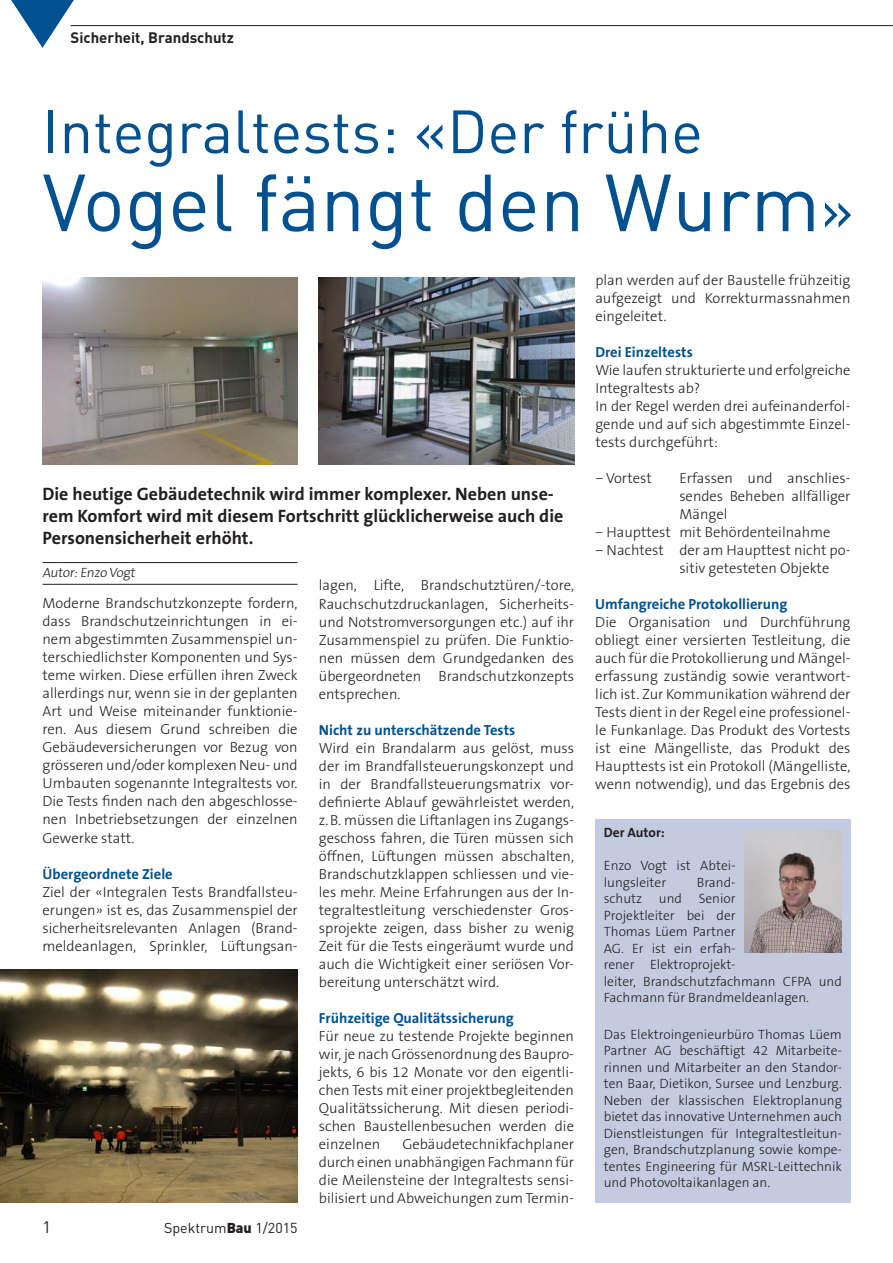
<style>
.page{position:relative;width:893px;height:1263px;background:#fff}
.page>*{position:absolute;margin:0;border:0;box-sizing:border-box;transform-origin:0 0}
.t1{font:79.5px "DIN";color:#015190}
.t2{font:60px "DIN";color:#015190}
.t3{font:700 18px/21.8px "The Sans B7";color:#231f20}
.t4{font:16.5px "DIN";color:#231f20}
.t5{font:700 15px "DIN";color:#231f20}
.t6{font:300 14.7px/18px "The Sans B3";color:#231f20;text-align:justify}
.t7{font:700 14.7px "The Sans B7";color:#015190}
.t8{font:14.25px "DIN";color:#231f20}
.t9{font:300 13.5px/16.5px "The Sans B3";color:#231f20}
.t10{font:700 13.5px "The Sans B7";color:#231f20}
.s1{font-size:60px}
.s2{font-weight:900}
</style>
<div class="page">
<svg style="left:11px;top:0;width:73px;height:48px"></svg>
<hr style="left:71px;top:25px;width:822px;height:1px;background:#231f20">
<hr style="left:43px;top:562px;width:255px;height:1px;background:#231f20">
<hr style="left:43px;top:584px;width:255px;height:1px;background:#231f20">
<div style="left:595px;top:818px;width:255px;height:384px;background:#c4cbe1"></div>
<img style="left:744px;top:830px;width:97px;height:123px">
<img style="left:0;top:970px;width:298px;height:232px">
<img style="left:319px;top:277px;width:255px;height:187px">
<img style="left:43px;top:277px;width:255px;height:187px">
<p class="t5" style="left:71px;top:27px;width:165px">Sicherheit, Brandschutz</p>
<h2 class="t2" style="left:43px;top:94px;width:662px">Integraltests: «Der frühe</h2>
<h1 class="t1" style="left:43px;top:153px;width:812px">Vogel fängt den Wurm<span class="s1">»</span></h1>
<p class="t3" style="left:43px;top:484px;width:522px">Die heutige Gebäudetechnik wird immer komplexer. Neben unse&shy;rem Komfort wird mit diesem Fortschritt glücklicherweise auch die<br>Personensicherheit erhöht.</p>
<p class="t9" style="left:43px;top:565px;width:96px">Autor:Enzo Vogt</p>
<p class="t6" style="left:43px;top:595px;width:257px">Moderne Brandschutzkonzepte fordern, dass Brandschutzeinrichtungen in ei&shy;nem abgestimmten Zusammenspiel un&shy;terschiedlichster Komponenten und Sys&shy;teme wirken. Diese erfüllen ihren Zweck allerdings nur, wenn sie in der geplanten Art und Weise miteinander funktionie&shy;ren. Aus diesem Grund schreiben die Gebäudeversicherungen vor Bezug von grösseren und/oder komplexen Neu- und Umbauten sogenannte Integraltests vor.<br>Die Tests finden nach den abgeschlosse&shy;nen Inbetriebsetzungen der einzelnen Gewerke statt.</p>
<p class="t7" style="left:43px;top:866px;width:132px">Übergeordnete Ziele</p>
<p class="t6" style="left:43px;top:883px;width:257px">Ziel der «Integralen Tests Brandfallsteu&shy;erungen» ist es, das Zusammenspiel der sicherheitsrelevanten Anlagen (Brand&shy;meldeanlagen, Sprinkler, Lüftungsan-</p>
<p class="t4" style="left:43px;top:1217px;width:10px">1</p>
<p class="t8" style="left:164px;top:1219px;width:135px">Spektrum<span class="s2">Bau</span> 1/2015</p>
<p class="t6" style="left:319px;top:577px;width:257px">lagen, Lifte, Brandschutztüren/-tore, Rauchschutzdruckanlagen, Sicherheits&shy;und Notstromversorgungen etc.) auf ihr Zusammenspiel zu prüfen. Die Funktio&shy;nen müssen dem Grundgedanken des übergeordneten Brandschutzkonzepts entsprechen.</p>
<p class="t7" style="left:319px;top:722px;width:198px">Nicht zu unterschätzende Tests</p>
<p class="t6" style="left:319px;top:739px;width:257px">Wird ein Brandalarm aus gelöst, muss der im Brandfallsteuerungskonzept und in der Brandfallsteuerungsmatrix vor&shy;definierte Ablauf gewährleistet werden, z.B. müssen die Liftanlagen ins Zugangs&shy;geschoss fahren, die Türen müssen sich öffnen, Lüftungen müssen abschalten, Brandschutzklappen schliessen und vie&shy;les mehr. Meine Erfahrungen aus der In&shy;tegraltestleitung verschiedenster Gros&shy;sprojekte zeigen, dass bisher zu wenig Zeit für die Tests eingeräumt wurde und auch die Wichtigkeit einer seriösen Vor&shy;bereitung unterschätzt wird.</p>
<p class="t7" style="left:319px;top:1010px;width:196px">Frühzeitige Qualitätssicherung</p>
<p class="t6" style="left:319px;top:1027px;width:257px">Für neue zu testende Projekte beginnen wir, je nach Grössenordnung des Baupro&shy;jekts, 6 bis 12 Monate vor den eigentli&shy;chen Tests mit einer projektbegleitenden Qualitätssicherung. Mit diesen periodi&shy;schen Baustellenbesuchen werden die einzelnen</p>
<p class="t6" style="left:319px;top:1135px;width:257px;text-indent:83px">Gebäudetechnikfachplaner durch einen unabhängigen Fachmann für die Meilensteine der Integraltests sensi&shy;bilisiert und Abweichungen zum Termin-</p>
<p class="t6" style="left:595px;top:271px;width:257px">plan werden auf der Baustelle frühzeitig aufgezeigt und Korrekturmassnahmen eingeleitet.</p>
<p class="t7" style="left:595px;top:344px;width:99px">Drei Einzeltests</p>
<p class="t6" style="left:595px;top:361px;width:257px;text-align:left">Wie laufen strukturierte und erfolgreiche<br>Integraltests ab?<br>In der Regel werden drei aufeinanderfol&shy;gende und auf sich abgestimmte Einzel&shy;tests durchgeführt:</p>
<p class="t6" style="left:595px;top:469px;width:58px">− Vortest</p>
<p class="t6" style="left:679px;top:469px;width:173px">Erfassen und anschlies-</p>
<p class="t6" style="left:679px;top:487px;width:173px">sendes Beheben allfälliger</p>
<p class="t6" style="left:679px;top:505px;width:50px">Mängel</p>
<p class="t6" style="left:595px;top:523px;width:237px">− Haupttest mit Behördenteilnahme</p>
<p class="t6" style="left:595px;top:541px;width:257px">− Nachtest der am Haupttest nicht po-</p>
<p class="t6" style="left:679px;top:559px;width:152px">sitiv getesteten Objekte</p>
<p class="t7" style="left:595px;top:596px;width:194px">Umfangreiche Protokollierung</p>
<p class="t6" style="left:595px;top:613px;width:257px">Die Organisation und Durchführung obliegt einer versierten Testleitung, die auch für die Protokollierung und Mängel&shy;erfassung zuständig sowie verantwort&shy;lich ist. Zur Kommunikation während der Tests dient in der Regel eine professionel&shy;le Funkanlage. Das Produkt des Vortests ist eine Mängelliste, das Produkt des Haupttests ist ein Protokoll (Mängelliste, wenn notwendig), und das Ergebnis des</p>
<p class="t10" style="left:604px;top:825px;width:62px">Der Autor:</p>
<p class="t9" style="left:604px;top:858px;width:133px">Enzo Vogt ist Abtei&shy;lungsleiter</p>
<p class="t9" style="left:604px;top:874px;width:240px;text-indent:93px">Brand-<br>schutz und Senior<br>Projektleiter bei der<br>Thomas Lüem Partner<br>AG. Er ist ein erfah-<br>rener Elektroprojekt-<br>leiter, Brandschutzfachmann CFPA und<br>Fachmann für Brandmeldeanlagen.</p>
<p class="t9" style="left:604px;top:1026px;width:240px;text-align:justify">Das Elektroingenieurbüro Thomas Lüem Partner AG beschäftigt 42 Mitarbeite&shy;rinnen und Mitarbeiter an den Standor&shy;ten Baar, Dietikon, Sursee und Lenzburg.<br>Neben der klassischen Elektroplanung bietet das innovative Unternehmen auch Dienstleistungen für Integraltestleitun&shy;gen, Brandschutzplanung sowie kompe&shy;tentes Engineering für MSRL-Leittechnik und Photovoltaikanlagen an.</p>
</div>
